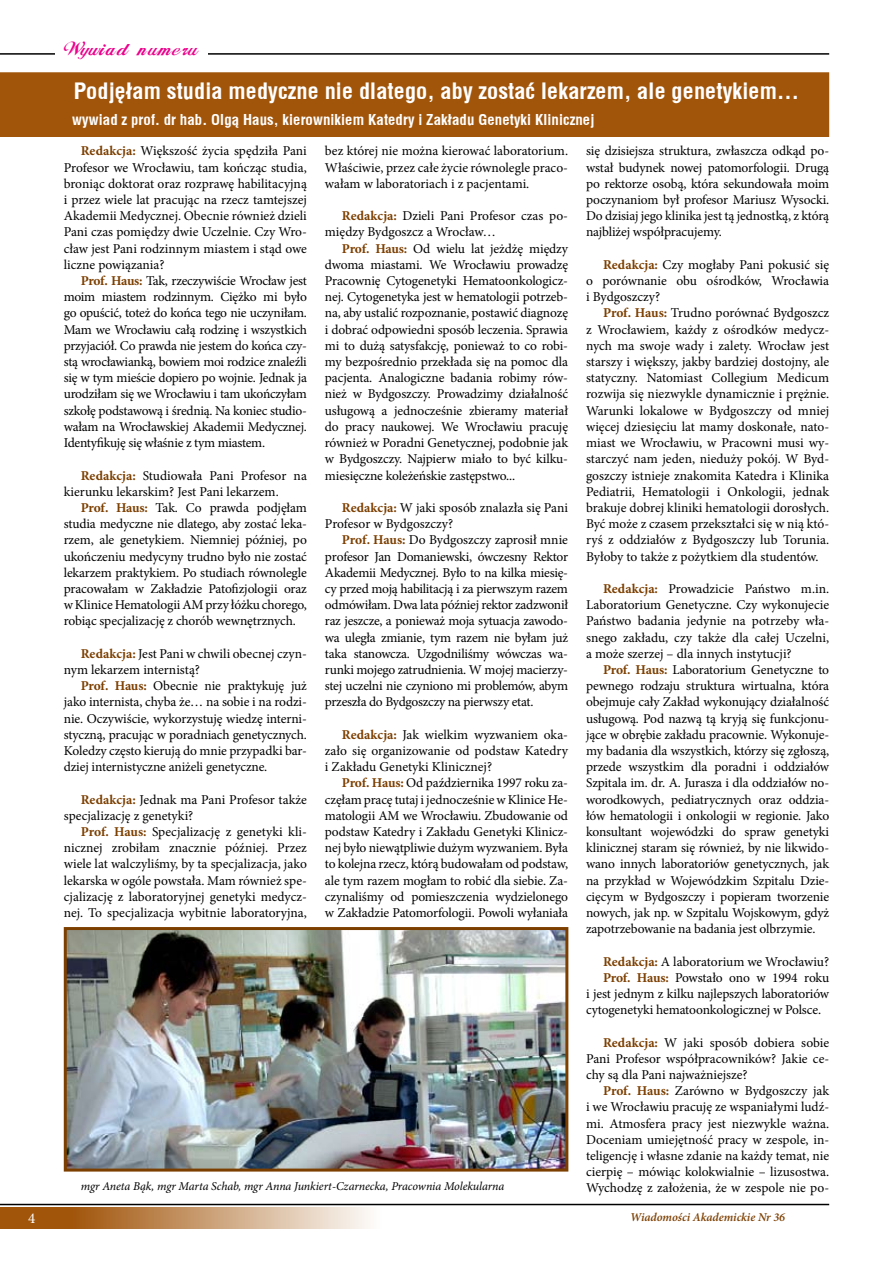
<style>
.page{position:relative;width:893px;height:1263px;background:#fff}
.page>*{position:absolute;margin:0;border:0;box-sizing:border-box;transform-origin:0 0}
.t1{font:700 22.5px "Switzerland Condpl";color:#fff}
.t2{font:18px "FL Starogrecki 1";letter-spacing:.01em;color:#ec008c}
.t3{font:700 15px "Switzerland Condpl";color:#fff}
.t4{font:13.5px/16.2px "Minion Pro";letter-spacing:-.005em;color:#000;text-align:justify}
.t5{font:italic 12px "Minion Pro";letter-spacing:-.005em;color:#000}
.t6{font:italic 600 12px "Minion Pro";letter-spacing:-.005em;color:#7c3f00}
.s1{font-weight:700;color:#7c3f00}
</style>
<div class="page">
<svg style="left:4px;top:1208px;width:366px;height:21px;background:#c5976a"></svg>
<hr style="left:0;top:1204px;width:829px;height:1px;background:#000">
<hr style="left:0;top:53px;width:829px;height:2px;background:#000">
<hr style="left:0;top:1208px;width:4px;height:21px;background:#a1550b">
<div style="left:55px;top:44px;width:153px;height:20px;background:#fff"></div>
<div style="left:0;top:72px;width:829px;height:65px;background:#a1550b"></div>
<img style="left:68px;top:931px;width:496px;height:236px">
<div style="left:64px;top:927px;width:504px;height:244px;border:3px solid #7c3f00"></div>
<h2 class="t2" style="left:64px;top:38px;width:135px">Wywiad numeru</h2>
<h1 class="t1" style="left:74px;top:77px;width:727px">Podjęłam studia medyczne nie dlatego, aby zostać lekarzem, ale genetykiem...</h1>
<p class="t3" style="left:72px;top:111px;width:524px">wywiad z prof. dr hab. Olgą Haus, kierownikiem Katedry i Zakładu Genetyki Klinicznej</p>
<p class="t4" style="left:64px;top:143px;width:245px;text-indent:17px"><span class="s1">Redakcja:</span> Większość życia spędziła Pani Profesor we Wrocławiu, tam kończąc studia, broniąc doktorat oraz rozprawę habilitacyjną i przez wiele lat pracując na rzecz tamtejszej Akademii Medycznej. Obecnie również dzieli Pani czas pomiędzy dwie Uczelnie. Czy Wro&shy;cław jest Pani rodzinnym miastem i stąd owe liczne powiązania?</p>
<p class="t4" style="left:64px;top:273px;width:245px;text-indent:17px"><span class="s1">Prof. Haus:</span> Tak, rzeczywiście Wrocław jest moim miastem rodzinnym. Ciężko mi było go opuścić, toteż do końca tego nie uczyniłam.<br>Mam we Wrocławiu całą rodzinę i wszystkich przyjaciół. Co prawda nie jestem do końca czy&shy;stą wrocławianką, bowiem moi rodzice znaleźli się w tym mieście dopiero po wojnie. Jednak ja urodziłam się we Wrocławiu i tam ukończyłam szkołę podstawową i średnią. Na koniec studio&shy;wałam na Wrocławskiej Akademii Medycznej.<br>Identyfikuję się właśnie z tym miastem.</p>
<p class="t4" style="left:64px;top:467px;width:245px;text-indent:17px"><span class="s1">Redakcja:</span> Studiowała Pani Profesor na kierunku lekarskim? Jest Pani lekarzem.</p>
<p class="t4" style="left:64px;top:499px;width:245px;text-indent:17px"><span class="s1">Prof. Haus:</span> Tak. Co prawda podjęłam studia medyczne nie dlatego, aby zostać leka&shy;rzem, ale genetykiem. Niemniej później, po ukończeniu medycyny trudno było nie zostać lekarzem praktykiem. Po studiach równolegle pracowałam w Zakładzie Patofizjologii oraz w Klinice Hematologii AM przy łóżku chorego, robiąc specjalizację z chorób wewnętrznych.</p>
<p class="t4" style="left:64px;top:645px;width:245px;text-indent:17px"><span class="s1">Redakcja:</span> Jest Pani w chwili obecnej czyn&shy;nym lekarzem internistą?</p>
<p class="t4" style="left:64px;top:678px;width:245px;text-indent:17px"><span class="s1">Prof. Haus:</span> Obecnie nie praktykuję już jako internista, chyba że… na sobie i na rodzi&shy;nie. Oczywiście, wykorzystuję wiedzę interni&shy;styczną, pracując w poradniach genetycznych.<br>Koledzy często kierują do mnie przypadki bar&shy;dziej internistyczne aniżeli genetyczne.</p>
<p class="t4" style="left:64px;top:791px;width:245px;text-indent:17px"><span class="s1">Redakcja:</span> Jednak ma Pani Profesor także specjalizację z genetyki?</p>
<p class="t4" style="left:64px;top:823px;width:245px;text-indent:17px"><span class="s1">Prof. Haus:</span> Specjalizację z genetyki kli&shy;nicznej zrobiłam znacznie później. Przez wiele lat walczyliśmy, by ta specjalizacja, jako lekarska w ogóle powstała. Mam również spe&shy;cjalizację z laboratoryjnej genetyki medycz&shy;nej. To specjalizacja wybitnie laboratoryjna,</p>
<p class="t4" style="left:586px;top:143px;width:245px">się dzisiejsza struktura, zwłaszcza odkąd po&shy;wstał budynek nowej patomorfologii. Drugą po rektorze osobą, która sekundowała moim poczynaniom był profesor Mariusz Wysocki.<br>Do dzisiaj jego klinika jest tą jednostką, z którą najbliżej współpracujemy.</p>
<p class="t4" style="left:586px;top:256px;width:245px;text-indent:17px"><span class="s1">Redakcja:</span> Czy mogłaby Pani pokusić się o porównanie obu ośrodków, Wrocławia i Bydgoszczy?</p>
<p class="t4" style="left:586px;top:305px;width:245px;text-indent:17px"><span class="s1">Prof. Haus:</span> Trudno porównać Bydgoszcz z Wrocławiem, każdy z ośrodków medycz&shy;nych ma swoje wady i zalety. Wrocław jest starszy i większy, jakby bardziej dostojny, ale statyczny. Natomiast Collegium Medicum rozwija się niezwykle dynamicznie i prężnie.<br>Warunki lokalowe w Bydgoszczy od mniej więcej dziesięciu lat mamy doskonałe, nato&shy;miast we Wrocławiu, w Pracowni musi wy&shy;starczyć nam jeden, nieduży pokój. W Byd&shy;goszczy istnieje znakomita Katedra i Klinika Pediatrii, Hematologii i Onkologii, jednak brakuje dobrej kliniki hematologii dorosłych.<br>Być może z czasem przekształci się w nią któ&shy;ryś z oddziałów z Bydgoszczy lub Torunia.<br>Byłoby to także z pożytkiem dla studentów.</p>
<p class="t4" style="left:586px;top:580px;width:245px;text-indent:17px"><span class="s1">Redakcja:</span> Prowadzicie Państwo m.in.<br>Laboratorium Genetyczne. Czy wykonujecie Państwo badania jedynie na potrzeby wła&shy;snego zakładu, czy także dla całej Uczelni, a może szerzej – dla innych instytucji?</p>
<p class="t4" style="left:586px;top:661px;width:245px;text-indent:17px"><span class="s1">Prof. Haus:</span> Laboratorium Genetyczne to pewnego rodzaju struktura wirtualna, która obejmuje cały Zakład wykonujący działalność usługową. Pod nazwą tą kryją się funkcjonu&shy;jące w obrębie zakładu pracownie. Wykonuje&shy;my badania dla wszystkich, którzy się zgłoszą, przede wszystkim dla poradni i oddziałów Szpitala im. dr. A. Jurasza i dla oddziałów no&shy;worodkowych, pediatrycznych oraz oddzia&shy;łów hematologii i onkologii w regionie. Jako konsultant wojewódzki do spraw genetyki klinicznej staram się również, by nie likwido&shy;wano innych laboratoriów genetycznych, jak na przykład w Wojewódzkim Szpitalu Dzie&shy;cięcym w Bydgoszczy i popieram tworzenie nowych, jak np. w Szpitalu Wojskowym, gdyż zapotrzebowanie na badania jest olbrzymie.</p>
<p class="t4" style="left:603px;top:953px;width:228px"><span class="s1">Redakcja:</span> A laboratorium we Wrocławiu?</p>
<p class="t4" style="left:603px;top:969px;width:228px"><span class="s1">Prof. Haus:</span> Powstało ono w 1 994 roku</p>
<p class="t4" style="left:586px;top:985px;width:245px">i jest jednym z kilku najlepszych laboratoriów</p>
<p class="t4" style="left:586px;top:1002px;width:236px">cytogenetyki hematoonkologicznej w Polsce.</p>
<p class="t4" style="left:586px;top:1034px;width:245px;text-indent:17px"><span class="s1">Redakcja:</span> W jaki sposób dobiera sobie Pani Profesor współpracowników? Jakie ce&shy;chy są dla Pani najważniejsze?</p>
<p class="t4" style="left:586px;top:1083px;width:245px;text-indent:17px"><span class="s1">Prof. Haus:</span> Zarówno w Bydgoszczy jak i we Wrocławiu pracuję ze wspaniałymi ludź&shy;mi. Atmosfera pracy jest niezwykle ważna.<br>Doceniam umiejętność pracy w zespole, in&shy;teligencję i własne zdanie na każdy temat, nie cierpię – mówiąc kolokwialnie – lizusostwa.</p>
<p class="t4" style="left:325px;top:143px;width:245px">bez której nie można kierować laboratorium.<br>Właściwie, przez całe życie równolegle praco&shy;wałam w laboratoriach i z pacjentami.</p>
<p class="t4" style="left:325px;top:208px;width:245px;text-indent:17px"><span class="s1">Redakcja:</span> Dzieli Pani Profesor czas po&shy;między Bydgoszcz a Wrocław…</p>
<p class="t4" style="left:325px;top:240px;width:245px;text-indent:17px"><span class="s1">Prof. Haus:</span> Od wielu lat jeżdżę między dwoma miastami. We Wrocławiu prowadzę Pracownię Cytogenetyki Hematoonkologicz&shy;nej. Cytogenetyka jest w hematologii potrzeb&shy;na, aby ustalić rozpoznanie, postawić diagnozę i dobrać odpowiedni sposób leczenia. Sprawia mi to dużą satysfakcję, ponieważ to co robi&shy;my bezpośrednio przekłada się na pomoc dla pacjenta. Analogiczne badania robimy rów&shy;nież w Bydgoszczy. Prowadzimy działalność usługową a jednocześnie zbieramy materiał do pracy naukowej. We Wrocławiu pracuję również w Poradni Genetycznej, podobnie jak w Bydgoszczy. Najpierw miało to być kilku&shy;miesięczne koleżeńskie zastępstwo...</p>
<p class="t4" style="left:325px;top:499px;width:245px;text-indent:17px"><span class="s1">Redakcja:</span> W jaki sposób znalazła się Pani<br>Profesor w Bydgoszczy?</p>
<p class="t4" style="left:325px;top:532px;width:245px;text-indent:17px"><span class="s1">Prof. Haus:</span> Do Bydgoszczy zaprosił mnie profesor Jan Domaniewski, ówczesny Rektor Akademii Medycznej. Było to na kilka miesię&shy;cy przed moją habilitacją i za pierwszym razem odmówiłam. Dwa lata później rektor zadzwonił raz jeszcze, a ponieważ moja sytuacja zawodo&shy;wa uległa zmianie, tym razem nie byłam już taka stanowcza. Uzgodniliśmy wówczas wa&shy;runki mojego zatrudnienia. W mojej macierzy&shy;stej uczelni nie czyniono mi problemów, abym przeszła do Bydgoszczy na pierwszy etat.</p>
<p class="t4" style="left:325px;top:726px;width:245px;text-indent:17px"><span class="s1">Redakcja:</span> Jak wielkim wyzwaniem oka&shy;zało się organizowanie od podstaw Katedry i Zakładu Genetyki Klinicznej?</p>
<p class="t4" style="left:325px;top:775px;width:245px;text-indent:17px"><span class="s1">Prof. Haus:</span> Od października 1 997 roku za&shy;częłam pracę tutaj i jednocześnie w Klinice He&shy;matologii AM we Wrocławiu. Zbudowanie od podstaw Katedry i Zakładu Genetyki Klinicz&shy;nej było niewątpliwie dużym wyzwaniem. Była to kolejna rzecz, którą budowałam od podstaw, ale tym razem mogłam to robić dla siebie. Za&shy;czynaliśmy od pomieszczenia wydzielonego w Zakładzie Patomorfologii. Powoli wyłaniała</p>
<p class="t5" style="left:81px;top:1177px;width:425px">mgr Aneta Bąk, mgr Marta Schab, mgr Anna Junkiert-Czarnecka, Pracownia Molekularna</p>
<p class="t4" style="left:586px;top:1180px;width:245px">Wychodzę z założenia, że w zespole nie po-</p>
<p class="t6" style="left:630px;top:1210px;width:156px">Wiadomości Akademickie Nr 36</p>
</div>
